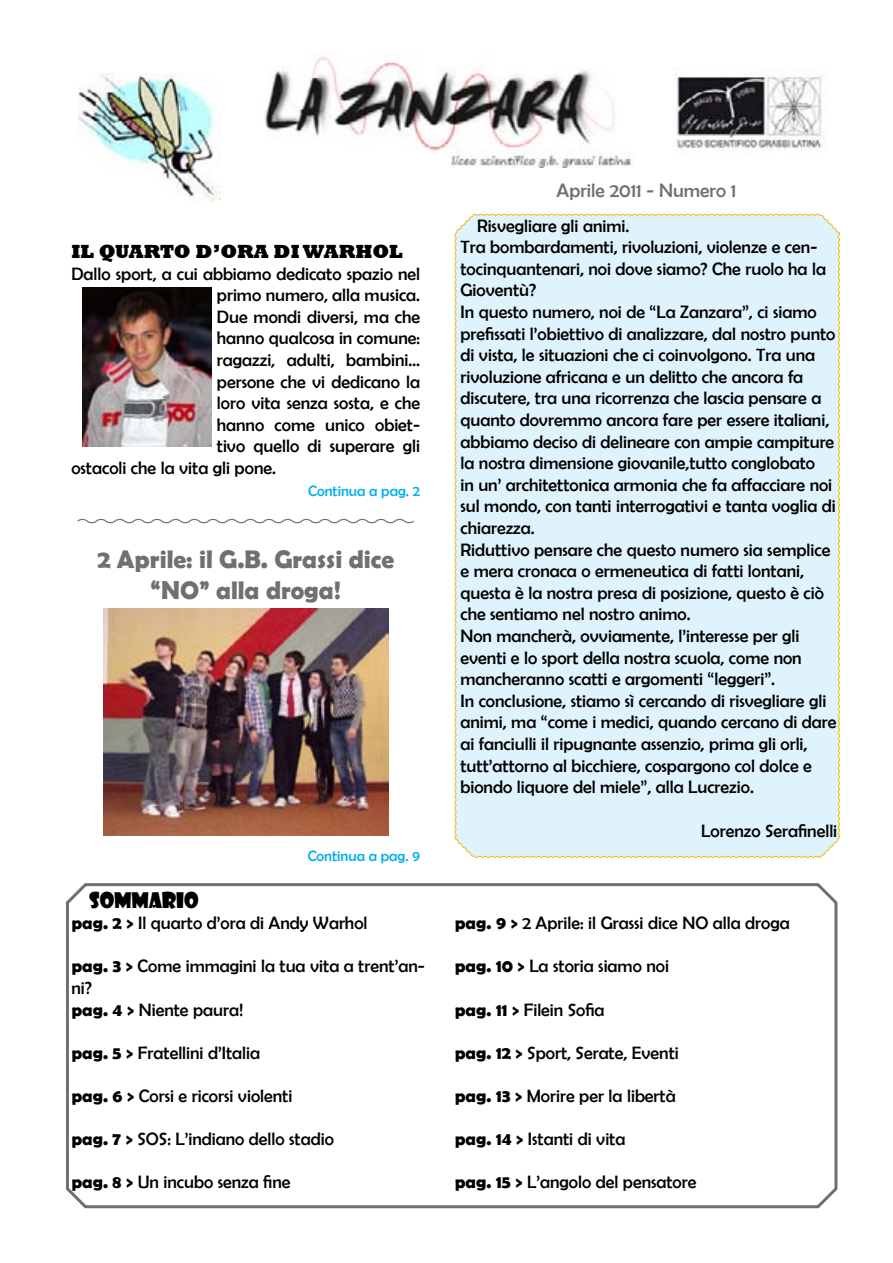
<style>
.page{position:relative;width:893px;height:1263px;background:#fff}
.page>*{position:absolute;margin:0;border:0;box-sizing:border-box;transform-origin:0 0}
.t1{font:700 25.5px/30.6px "Berlin Sans FB Demi";color:#6f7073;text-align:center}
.t2{font:21px "Showcard Gothic";color:#000}
.t3{font:800 19.5px "Rockwell";color:#000}
.t4{font:19.5px "Berlin Sans FB";color:#6f7073}
.t5{font:18px/21.6px "Berlin Sans FB";color:#000}
.t6{font:15px "Berlin Sans FB";color:#00aeef}
.s1{font-family:"Berlin Sans FB Demi";font-weight:700}
</style>
<div class="page">
<svg style="left:66px;top:883px;width:772px;height:326px"></svg>
<img style="left:265px;top:54px;width:366px;height:114px">
<img style="left:676px;top:69px;width:150px;height:81px">
<img style="left:79px;top:74px;width:142px;height:127px">
<div style="left:454px;top:213px;width:386px;height:645px;background:#dff3fd"></div>
<img style="left:83px;top:287px;width:128px;height:105px">
<svg style="left:77px;top:392px;width:337px;height:132px"></svg>
<img style="left:103px;top:608px;width:285px;height:228px">
<p class="t3" style="left:71px;top:240px;width:333px">IL QUARTO D’ORA DI WARHOL</p>
<p class="t5" style="left:71px;top:263px;width:350px">Dallo sport, a cui abbiamo dedicato spazio nel</p>
<p class="t5" style="left:217px;top:284px;width:205px">primo numero, alla musica.</p>
<p class="t5" style="left:217px;top:306px;width:205px">Due mondi diversi, ma che</p>
<p class="t5" style="left:217px;top:327px;width:205px">hanno qualcosa in comune:</p>
<p class="t5" style="left:217px;top:349px;width:205px">ragazzi, adulti, bambini…</p>
<p class="t5" style="left:217px;top:371px;width:205px">persone che vi dedicano la</p>
<p class="t5" style="left:217px;top:392px;width:205px">loro vita senza sosta, e che</p>
<p class="t5" style="left:217px;top:414px;width:205px">hanno come unico obiet-</p>
<p class="t5" style="left:217px;top:435px;width:205px">tivo quello di superare gli</p>
<p class="t5" style="left:71px;top:457px;width:206px">ostacoli che la vita gli pone.</p>
<p class="t6" style="left:308px;top:482px;width:113px">Continua a pag. 2</p>
<h1 class="t1" style="left:97px;top:543px;width:298px">2 Aprile: il G.B. Grassi dice “NO” alla droga!</h1>
<p class="t6" style="left:308px;top:848px;width:114px">Continua a pag. 9</p>
<p class="t2" style="left:89px;top:886px;width:111px">SOMMARIO</p>
<p class="t5" style="left:71px;top:912px;width:298px"><span class="s1">pag. 2 &gt;</span> Il quarto d’ora di Andy Warhol</p>
<p class="t5" style="left:71px;top:955px;width:355px"><span class="s1">pag. 3 &gt;</span> Come immagini la tua vita a trent’an&shy;ni?<br><span class="s1">pag. 4 &gt;</span> Niente paura!</p>
<p class="t5" style="left:71px;top:1042px;width:190px"><span class="s1">pag. 5 &gt;</span> Fratellini d’Italia</p>
<p class="t5" style="left:71px;top:1085px;width:223px"><span class="s1">pag. 6 &gt;</span> Corsi e ricorsi violenti</p>
<p class="t5" style="left:71px;top:1128px;width:264px"><span class="s1">pag. 7 &gt;</span> SOS: L’indiano dello stadio</p>
<p class="t5" style="left:71px;top:1171px;width:221px"><span class="s1">pag. 8 &gt;</span> Un incubo senza fine</p>
<p class="t4" style="left:556px;top:179px;width:181px">Aprile 2011 - Numero 1</p>
<p class="t5" style="left:460px;top:215px;width:378px;text-indent:17px">Risvegliare gli animi.<br>Tra bombardamenti, rivoluzioni, violenze e cen&shy;tocinquantenari, noi dove siamo? Che ruolo ha la Gioventù?<br>In questo numero, noi de “La Zanzara”, ci siamo prefissati l’obiettivo di analizzare, dal nostro punto di vista, le situazioni che ci coinvolgono. Tra una rivoluzione africana e un delitto che ancora fa discutere, tra una ricorrenza che lascia pensare a quanto dovremmo ancora fare per essere italiani, abbiamo deciso di delineare con ampie campiture la nostra dimensione giovanile,tutto conglobato<br>in un’ architettonica armonia che fa affacciare noi sul mondo, con tanti interrogativi e tanta voglia di chiarezza.<br>Riduttivo pensare che questo numero sia semplice e mera cronaca o ermeneutica di fatti lontani, questa è la nostra presa di posizione, questo è ciò che sentiamo nel nostro animo.<br>Non mancherà, ovviamente, l’interesse per gli eventi e lo sport della nostra scuola, come non mancheranno scatti e argomenti “leggeri”.<br>In conclusione, stiamo sì cercando di risvegliare gli animi, ma “come i medici, quando cercano di dare ai fanciulli il ripugnante assenzio, prima gli orli, tutt’attorno al bicchiere, cospargono col dolce e biondo liquore del miele”, alla Lucrezio.</p>
<p class="t5" style="left:701px;top:819px;width:138px">Lorenzo Serafinelli</p>
<p class="t5" style="left:455px;top:912px;width:337px"><span class="s1">pag. 9 &gt;</span> 2 Aprile: il Grassi dice NO alla droga</p>
<p class="t5" style="left:455px;top:955px;width:216px"><span class="s1">pag. 10 &gt;</span> La storia siamo noi</p>
<p class="t5" style="left:455px;top:998px;width:151px"><span class="s1">pag. 11 &gt;</span> Filein Sofia</p>
<p class="t5" style="left:455px;top:1042px;width:226px"><span class="s1">pag. 12 &gt;</span> Sport, Serate, Eventi</p>
<p class="t5" style="left:455px;top:1085px;width:223px"><span class="s1">pag. 13 &gt;</span> Morire per la libertà</p>
<p class="t5" style="left:455px;top:1128px;width:172px"><span class="s1">pag. 14 &gt;</span> Istanti di vita</p>
<p class="t5" style="left:455px;top:1171px;width:243px"><span class="s1">pag. 15 &gt;</span> L’angolo del pensatore</p>
</div>
